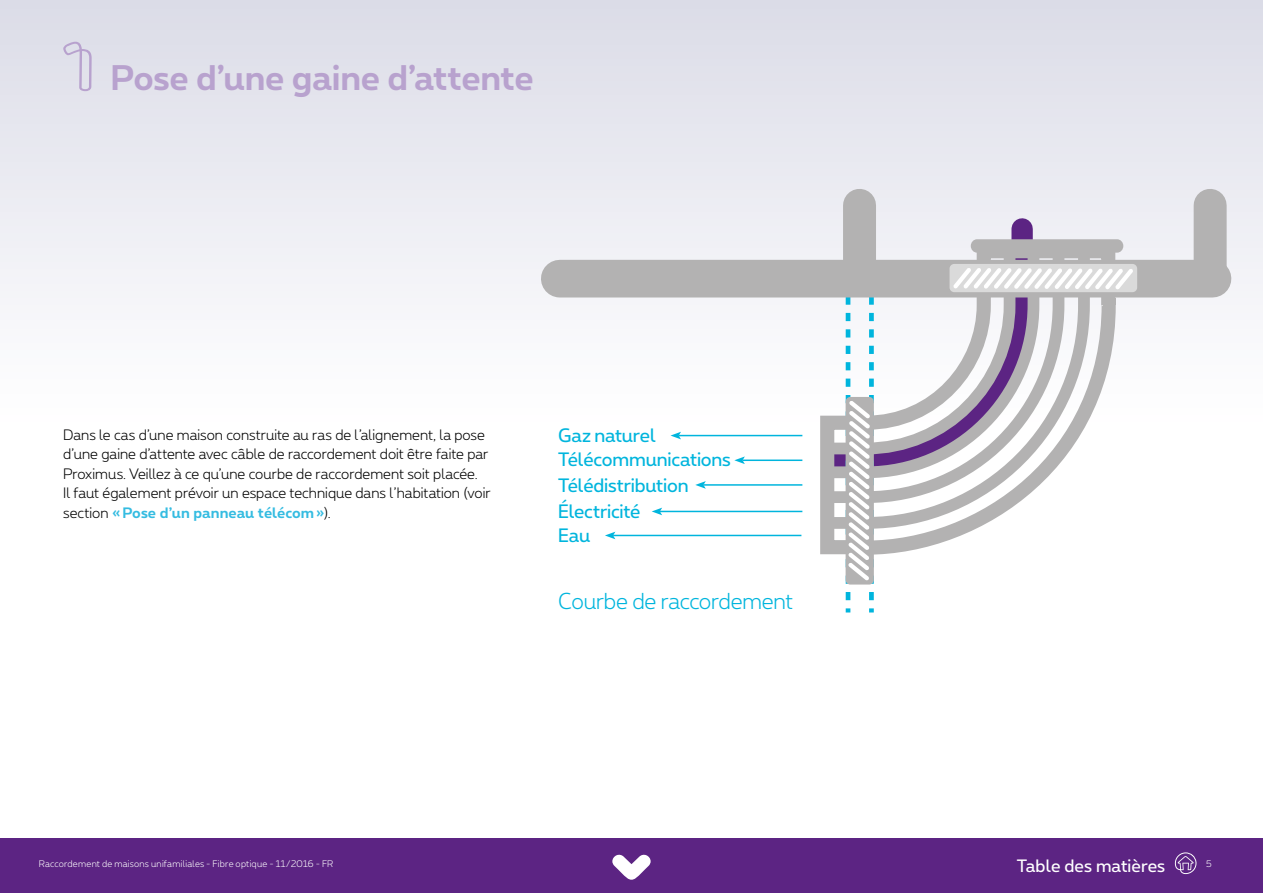
<style>
.page{position:relative;width:1263px;height:893px;background:#fff}
.page>*{position:absolute;margin:0;border:0;box-sizing:border-box;transform-origin:0 0}
.t1{font:700 33.6px "Proximus";letter-spacing:-.01em;color:#b8a2ce}
.t2{font:300 21.75px "Proximus";letter-spacing:-.01em;color:#00b5dd}
.t3{font:18.3px/25.5px "Proximus";letter-spacing:-.01em;color:#00b5dd}
.t4{font:16.95px "Proximus";color:#fff}
.t5{font:300 14.25px/19.5px "Proximus";color:#000}
.t6{font:300 9px "Proximus";letter-spacing:.03em;color:#fff}
.s1{font-family:"Proximus Display";font-weight:400;font-size:67.2px}
.s2{font-weight:700;color:#35bce1}
</style>
<div class="page">
<div style="left:0;top:0;width:1263px;height:893px;background:linear-gradient(to bottom,#e4e5ed,#fff)"></div>
<div style="left:0;top:839px;width:1263px;height:54px;background:#5c2483"></div>
<svg style="left:1174px;top:852px;width:23px;height:22px"></svg>
<div style="left:813px;top:208px;width:230px;height:29px;background:#eeeff4"></div>
<div style="left:560px;top:260px;width:652px;height:37px;background:#b3b2b2"></div>
<div style="left:843px;top:205px;width:33px;height:61px;background:#b3b2b2"></div>
<div style="left:1194px;top:205px;width:32px;height:61px;background:#b3b2b2"></div>
<svg style="left:813px;top:237px;width:310px;height:325px"></svg>
<svg style="left:815px;top:239px;width:305px;height:320px"></svg>
<div style="left:971px;top:239px;width:152px;height:14px;background:#b3b2b2;border-radius:6px"></div>
<div style="left:949px;top:264px;width:188px;height:28px;background:#dadada;border-radius:5px"></div>
<svg style="left:953px;top:268px;width:180px;height:21px"></svg>
<svg style="left:845px;top:397px;width:29px;height:188px"></svg>
<svg style="left:846px;top:280px;width:28px;height:332px"></svg>
<svg style="left:612px;top:854px;width:39px;height:26px"></svg>
<hr style="left:679px;top:435px;width:123px;height:1px;background:#00b5dd">
<svg style="left:670px;top:432px;width:11px;height:7px"></svg>
<hr style="left:742px;top:459px;width:60px;height:2px;background:#00b5dd">
<svg style="left:734px;top:456px;width:11px;height:8px"></svg>
<hr style="left:703px;top:484px;width:99px;height:2px;background:#00b5dd">
<svg style="left:695px;top:481px;width:11px;height:8px"></svg>
<hr style="left:660px;top:511px;width:142px;height:1px;background:#00b5dd">
<svg style="left:652px;top:508px;width:10px;height:7px"></svg>
<hr style="left:613px;top:535px;width:188px;height:1px;background:#00b5dd">
<svg style="left:605px;top:532px;width:10px;height:7px"></svg>
<h1 class="t1" style="left:63px;top:53px;width:472px"><span class="s1">1</span> Pose d’une gaine d’attente</h1>
<p class="t5" style="left:63px;top:424px;width:429px">Dans le cas d’une maison construite au ras de l’alignement, la pose d’une gaine d’attente avec câble de raccordement doit être faite par Proximus. Veillez à ce qu’une courbe de raccordement soit placée.<br>Il faut également prévoir un espace technique dans l’habitation (voir section <span class="s2">«Pose d’un panneau télécom»</span>).</p>
<p class="t3" style="left:558px;top:421px;width:174px">Gaz naturel<br>Télécommunications<br>Télédistribution<br>Électricité</p>
<p class="t3" style="left:558px;top:521px;width:34px">Eau</p>
<h2 class="t2" style="left:558px;top:586px;width:236px">Courbe de raccordement</h2>
<p class="t6" style="left:39px;top:857px;width:296px">Raccordement de maisons unifamiliales - Fibre optique - 11/2016 - FR</p>
<p class="t4" style="left:1017px;top:853px;width:150px">Table des matières</p>
<p class="t6" style="left:1206px;top:857px;width:7px">5</p>
</div>
